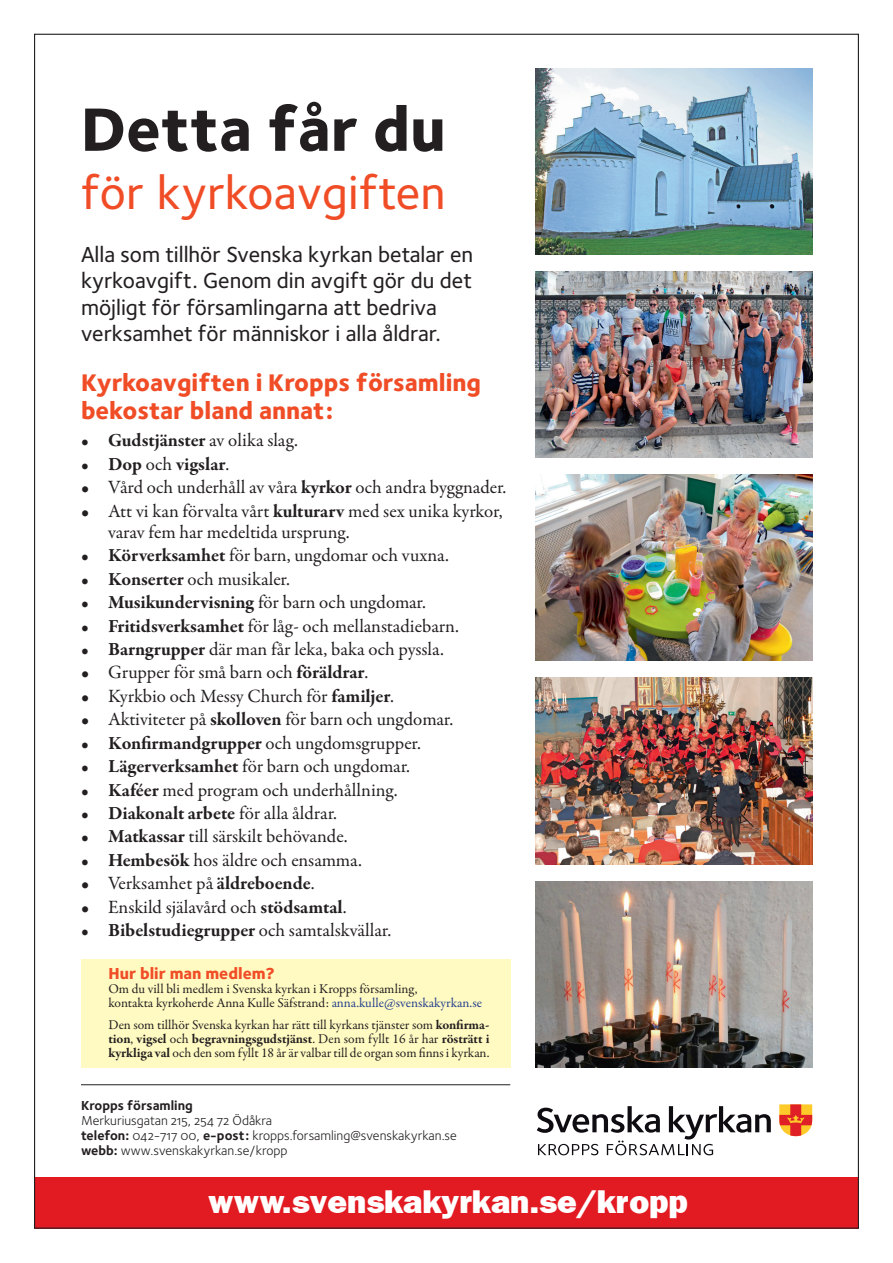
<style>
.page{position:relative;width:893px;height:1263px;background:#fff}
.page>*{position:absolute;margin:0;border:0;box-sizing:border-box;transform-origin:0 0}
.t1{font:63.3px "Foundry Sterling Extra Bold OSF";color:#231f20}
.t2{font:48.3px "Foundry Sterling Medium OSF";letter-spacing:.005em;color:#f04d27}
.t3{font:33px "Frankfurt Gothic Heavy Plain";color:#fff}
.t4{font:24.9px/27.8px "Foundry Sterling Extra Bold OSF";color:#f04d27}
.t5{font:22.5px/26.2px "Foundry Sterling Medium OSF";color:#231f20}
.t6{font:18.9px/21.3px "Garamond Premr Pro";letter-spacing:-.005em;color:#231f20}
.t7{font:700 18.9px "Garamond Premr Pro";color:#231f20}
.t8{font:16.5px "Foundry Sterling Extra Bold OSF";color:#f04d27}
.t9{font:13.5px/13.8px "Garamond Premr Pro";letter-spacing:-.005em;color:#231f20}
.t10{font:13.5px/15px "Foundry Sterling Book OSF";color:#231f20}
.t11{font:13.5px "Foundry Sterling Bold OSF";color:#231f20}
.s1{font-weight:400}
.s2{font-weight:700}
.s3{color:#253f8e}
.s4{font-family:"Foundry Sterling Bold OSF"}
</style>
<div class="page">
<svg style="left:537px;top:1106px;width:234px;height:49px"></svg>
<svg style="left:779px;top:1104px;width:33px;height:32px"></svg>
<div style="left:34px;top:1177px;width:825px;height:52px;background:#e21a21"></div>
<img style="left:536px;top:271px;width:276px;height:187px">
<img style="left:536px;top:678px;width:276px;height:186px">
<img style="left:536px;top:68px;width:276px;height:186px">
<hr style="left:81px;top:1084px;width:429px;height:1px;background:#231f20">
<img style="left:536px;top:475px;width:276px;height:186px">
<img style="left:536px;top:881px;width:276px;height:186px">
<div style="left:81px;top:959px;width:429px;height:108px;background:#fffac1"></div>
<h1 class="t1" style="left:81px;top:90px;width:366px">Detta får du</h1>
<h2 class="t2" style="left:81px;top:164px;width:366px">för kyrkoavgiften</h2>
<p class="t5" style="left:81px;top:241px;width:394px">Alla som tillhör Svenska kyrkan betalar en kyrkoavgift. Genom din avgift gör du det möjligt för församlingarna att bedriva verksamhet för människor i alla åldrar.</p>
<h3 class="t4" style="left:81px;top:368px;width:402px">Kyrkoavgiften i Kropps församling bekostar bland annat:</h3>
<p class="t7" style="left:81px;top:429px;width:218px">• Gudstjänster <span class="s1">av olika slag.</span></p>
<p class="t7" style="left:81px;top:452px;width:150px">• Dop <span class="s1">och</span> vigslar<span class="s1">.</span></p>
<p class="t6" style="left:81px;top:477px;width:427px">• Vård och underhåll av våra <span class="s2">kyrkor</span> och andra byggnader.</p>
<p class="t6" style="left:108px;top:500px;width:396px;text-indent:-27px">• Att vi kan förvalta vårt <span class="s2">kulturarv</span> med sex unika kyrkor, varav fem har medeltida ursprung.</p>
<p class="t6" style="left:81px;top:545px;width:369px"><span class="s2">• Körverksamhet</span> för barn, ungdomar och vuxna.</p>
<p class="t6" style="left:81px;top:569px;width:210px"><span class="s2">• Konserter</span> och musikaler.</p>
<p class="t6" style="left:81px;top:592px;width:346px"><span class="s2">• Musikundervisning</span> för barn och ungdomar.</p>
<p class="t6" style="left:81px;top:615px;width:379px"><span class="s2">• Fritidsverksamhet</span> för låg- och mellanstadiebarn.</p>
<p class="t6" style="left:81px;top:639px;width:364px"><span class="s2">• Barngrupper</span> där man får leka, baka och pyssla.</p>
<p class="t6" style="left:81px;top:662px;width:289px">• Grupper för små barn och <span class="s2">föräldrar</span>.</p>
<p class="t6" style="left:81px;top:686px;width:315px">• Kyrkbio och Messy Church för <span class="s2">familjer</span>.</p>
<p class="t6" style="left:81px;top:709px;width:374px">• Aktiviteter på <span class="s2">skolloven</span> för barn och ungdomar.</p>
<p class="t7" style="left:81px;top:731px;width:341px">• Konfirmandgrupper <span class="s1">och ungdomsgrupper.</span></p>
<p class="t6" style="left:81px;top:756px;width:330px"><span class="s2">• Lägerverksamhet</span> för barn och ungdomar.</p>
<p class="t6" style="left:81px;top:779px;width:318px"><span class="s2">• Kaféer</span> med program och underhållning.</p>
<p class="t7" style="left:81px;top:801px;width:257px">• Diakonalt arbete <span class="s1">för alla åldrar.</span></p>
<p class="t6" style="left:81px;top:826px;width:268px"><span class="s2">• Matkassar</span> till särskilt behövande.</p>
<p class="t6" style="left:81px;top:850px;width:282px"><span class="s2">• Hembesök</span> hos äldre och ensamma.</p>
<p class="t6" style="left:81px;top:873px;width:235px">• Verksamhet på <span class="s2">äldreboende</span>.</p>
<p class="t6" style="left:81px;top:896px;width:267px">• Enskild själavård och <span class="s2">stödsamtal</span>.</p>
<p class="t7" style="left:81px;top:919px;width:312px">• Bibelstudiegrupper <span class="s1">och samtalskvällar.</span></p>
<p class="t8" style="left:108px;top:963px;width:168px">Hur blir man medlem?</p>
<p class="t9" style="left:108px;top:982px;width:375px">Om du vill bli medlem i Svenska kyrkan i Kropps församling,<br>kontakta kyrkoherde Anna Kulle Säfstrand: <span class="s3">anna.kulle@svenskakyrkan.se</span></p>
<p class="t9" style="left:108px;top:1018px;width:383px;text-align:justify">Den som tillhör Svenska kyrkan har rätt till kyrkans tjänster som <span class="s2">konfirma&shy;tion</span>, <span class="s2">vigsel</span> och <span class="s2">begravningsgudstjänst</span>. Den som fyllt 16 år har <span class="s2">rösträtt i kyrkliga val</span> och den som fyllt 18 år är valbar till de organ som finns i kyrkan.</p>
<p class="t11" style="left:81px;top:1097px;width:113px">Kropps församling</p>
<p class="t10" style="left:81px;top:1113px;width:377px">Merkuriusgatan 215, 254 72 Ödåkra<br><span class="s4">telefon:</span> 042-717 00, <span class="s4">e-post:</span> kropps.forsamling@svenskakyrkan.se <span class="s4">webb:</span> www.svenskakyrkan.se/kropp</p>
<h3 class="t3" style="left:208px;top:1182px;width:481px">www.svenskakyrkan.se/kropp</h3>
</div>
